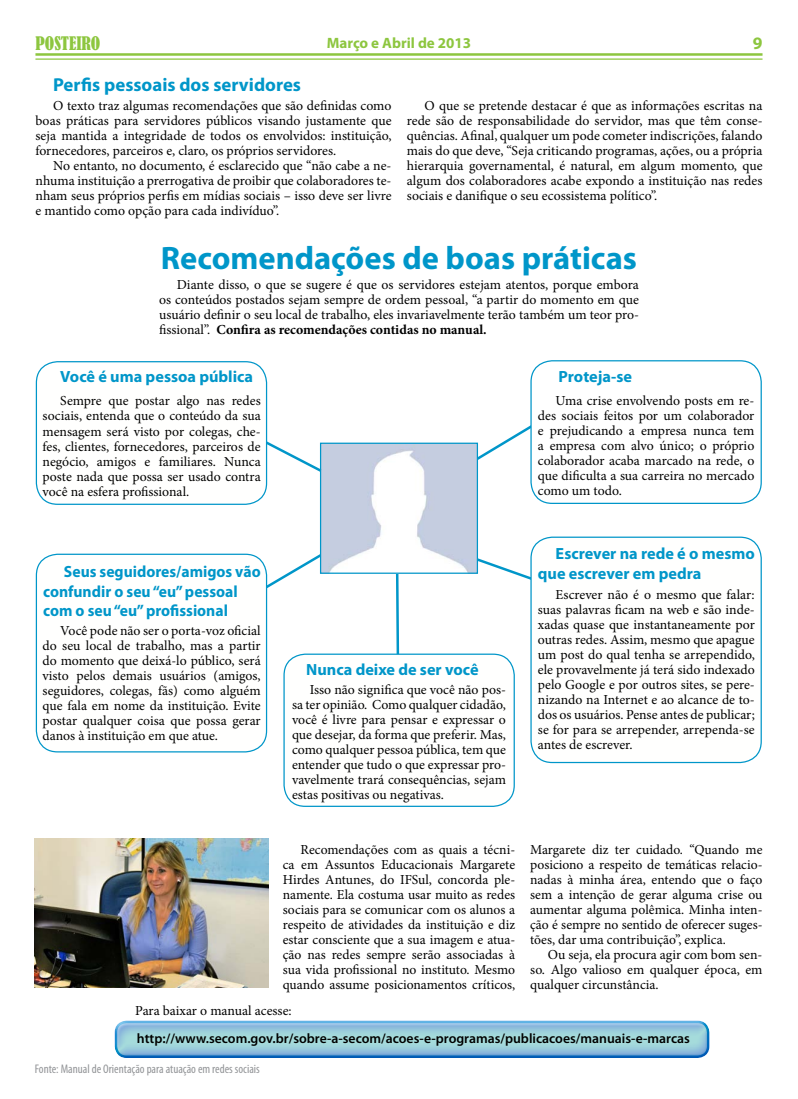
<style>
.page{position:relative;width:798px;height:1099px;background:#fff}
.page>*{position:absolute;margin:0;border:0;box-sizing:border-box;transform-origin:0 0}
.t1{font:700 32.5px "Myriad Pro";color:#0096c9}
.t2{font:700 18.75px "Myriad Pro";color:#0096c9}
.t3{font:condensed 17.5px "Bernard";color:#8dc63f}
.t4{font:700 17.5px "Myriad Pro";color:#8dc63f}
.t5{font:700 16.25px/19.5px "Myriad Pro";color:#0096c9}
.t6{font:700 16.25px/19.5px "Myriad Pro";color:#0096c9;scale:.96 1}
.t7{font:700 15px "Myriad Pro";color:#8dc63f}
.t8{font:13.75px/15px "Minion Pro";color:#000;text-align:justify}
.t9{font:600 13.75px "Myriad Pro";color:#000}
.t10{font:condensed 12.5px "Myriad Pro";color:#939598}
.s1{font-weight:700}
</style>
<div class="page">
<hr style="left:35px;top:53px;width:727px;height:3px;background:#8dc63f">
<hr style="left:35px;top:58px;width:727px;height:2px;background:#8dc63f">
<svg style="left:258px;top:554px;width:62px;height:39px"></svg>
<svg style="left:478px;top:558px;width:52px;height:22px"></svg>
<svg style="left:396px;top:574px;width:4px;height:79px"></svg>
<svg style="left:478px;top:425px;width:52px;height:35px"></svg>
<div style="left:36px;top:361px;width:231px;height:144px;border:1px solid #0096c9;border-radius:21px"></div>
<div style="left:36px;top:554px;width:230px;height:197px;background:#fffffe;border-radius:21px"></div>
<div style="left:36px;top:553px;width:231px;height:199px;border:1px solid #0096c9;border-radius:21px"></div>
<div style="left:283px;top:653px;width:231px;height:154px;border:1px solid #0096c9;border-radius:21px"></div>
<div style="left:530px;top:536px;width:231px;height:227px;border:1px solid #0096c9;border-radius:21px"></div>
<div style="left:530px;top:360px;width:231px;height:144px;border:1px solid #0096c9;border-radius:21px"></div>
<div style="left:109px;top:1015px;width:602px;height:40px;background:#abd2e5;opacity:.75"></div>
<div style="left:112px;top:1022px;width:602px;height:41px;background:#0096c9;opacity:.75"></div>
<img style="left:35px;top:838px;width:233px;height:149px">
<img style="left:322px;top:444px;width:154px;height:128px">
<div style="left:320px;top:442px;width:158px;height:132px;border:1px solid #0096c9"></div>
<svg style="left:265px;top:439px;width:59px;height:35px"></svg>
<p class="t3" style="left:35px;top:33px;width:66px">POSTEIRO</p>
<p class="t7" style="left:326px;top:33px;width:146px">Março e Abril de 2013</p>
<p class="t4" style="left:752px;top:32px;width:11px">9</p>
<h2 class="t2" style="left:53px;top:73px;width:249px">Perfis pessoais dos servidores</h2>
<p class="t8" style="left:35px;top:98px;width:357px;text-indent:18px">O texto traz algumas recomendações que são definidas como boas práticas para servidores públicos visando justamente que seja mantida a integridade de todos os envolvidos: instituição, fornecedores, parceiros e, claro, os próprios servidores.</p>
<p class="t8" style="left:35px;top:158px;width:357px;text-indent:18px">No entanto, no documento, é esclarecido que “não cabe a ne&shy;nhuma instituição a prerrogativa de proibir que colaboradores te&shy;nham seus próprios perfis em mídias sociais – isso deve ser livre e mantido como opção para cada indivíduo”.</p>
<p class="t8" style="left:406px;top:98px;width:357px;text-indent:18px">O que se pretende destacar é que as informações escritas na rede são de responsabilidade do servidor, mas que têm conse&shy;quências. Afinal, qualquer um pode cometer indiscrições, falando mais do que deve, “Seja criticando programas, ações, ou a própria hierarquia governamental, é natural, em algum momento, que algum dos colaboradores acabe expondo a instituição nas redes sociais e danifique o seu ecossistema político”.</p>
<h1 class="t1" style="left:161px;top:237px;width:477px">Recomendações de boas práticas</h1>
<p class="t8" style="left:159px;top:277px;width:481px;text-indent:18px">Diante disso, o que se sugere é que os servidores estejam atentos, porque embora os conteúdos postados sejam sempre de ordem pessoal, “a partir do momento em que usuário definir o seu local de trabalho, eles invariavelmente terão também um teor pro&shy;fissional”. <span class="s1">Confira as recomendações contidas no manual.</span></p>
<p class="t5" style="left:60px;top:366px;width:194px">Você é uma pessoa pública</p>
<p class="t5" style="left:558px;top:367px;width:75px">Proteja-se</p>
<p class="t8" style="left:43px;top:393px;width:219px;text-indent:18px">Sempre que postar algo nas redes sociais, entenda que o conteúdo da sua mensagem será visto por colegas, che&shy;fes, clientes, fornecedores, parceiros de negócio, amigos e familiares. Nunca poste nada que possa ser usado contra você na esfera profissional.</p>
<p class="t8" style="left:537px;top:393px;width:218px;text-indent:18px">Uma crise envolvendo posts em re&shy;des sociais feitos por um colaborador e prejudicando a empresa nunca tem a empresa com alvo único; o próprio colaborador acaba marcado na rede, o que dificulta a sua carreira no mercado como um todo.</p>
<p class="t6" style="left:43px;top:561px;width:228px;text-indent:21px">Seus seguidores/amigos vão confundir o seu “eu” pessoal com o seu “eu” profissional</p>
<p class="t8" style="left:43px;top:623px;width:219px;text-indent:18px">Você pode não ser o porta-voz oficial do seu local de trabalho, mas a partir do momento que deixá-lo público, será visto pelos demais usuários (amigos, seguidores, colegas, fãs) como alguém que fala em nome da instituição. Evite postar qualquer coisa que possa gerar danos à instituição em que atue.</p>
<p class="t5" style="left:306px;top:659px;width:174px">Nunca deixe de ser você</p>
<p class="t8" style="left:292px;top:681px;width:215px;text-indent:18px">Isso não significa que você não pos&shy;sa ter opinião. Como qualquer cidadão, você é livre para pensar e expressar o que desejar, da forma que preferir. Mas, como qualquer pessoa pública, tem que entender que tudo o que expressar pro&shy;vavelmente trará consequências, sejam estas positivas ou negativas.</p>
<p class="t5" style="left:537px;top:543px;width:218px;text-indent:18px">Escrever na rede é o mesmo que escrever em pedra</p>
<p class="t8" style="left:537px;top:587px;width:218px;text-indent:18px">Escrever não é o mesmo que falar: suas palavras ficam na web e são inde&shy;xadas quase que instantaneamente por outras redes. Assim, mesmo que apague um post do qual tenha se arrependido, ele provavelmente já terá sido indexado pelo Google e por outros sites, se pere&shy;nizando na Internet e ao alcance de to&shy;dos os usuários. Pense antes de publicar; se for para se arrepender, arrependa-se antes de escrever.</p>
<p class="t8" style="left:283px;top:842px;width:234px;text-indent:18px">Recomendações com as quais a técni&shy;ca em Assuntos Educacionais Margarete Hirdes Antunes, do IFSul, concorda ple&shy;namente. Ela costuma usar muito as redes sociais para se comunicar com os alunos a respeito de atividades da instituição e diz estar consciente que a sua imagem e atua&shy;ção nas redes sempre serão associadas à sua vida profissional no instituto. Mesmo quando assume posicionamentos críticos,</p>
<p class="t8" style="left:135px;top:1003px;width:158px">Para baixar o manual acesse:</p>
<p class="t8" style="left:530px;top:842px;width:234px">Margarete diz ter cuidado. “Quando me posiciono a respeito de temáticas relacio&shy;nadas à minha área, entendo que o faço sem a intenção de gerar alguma crise ou aumentar alguma polêmica. Minha inten&shy;ção é sempre no sentido de oferecer suges&shy;tões, dar uma contribuição”, explica.</p>
<p class="t8" style="left:530px;top:947px;width:234px;text-indent:18px">Ou seja, ela procura agir com bom sen&shy;so. Algo valioso em qualquer época, em qualquer circunstância.</p>
<p class="t9" style="left:137px;top:1029px;width:554px">http://www.secom.gov.br/sobre-a-secom/acoes-e-programas/publicacoes/manuais-e-marcas</p>
<p class="t10" style="left:35px;top:1061px;width:226px">Fonte: Manual de Orientação para atuação em redes sociais</p>
</div>
